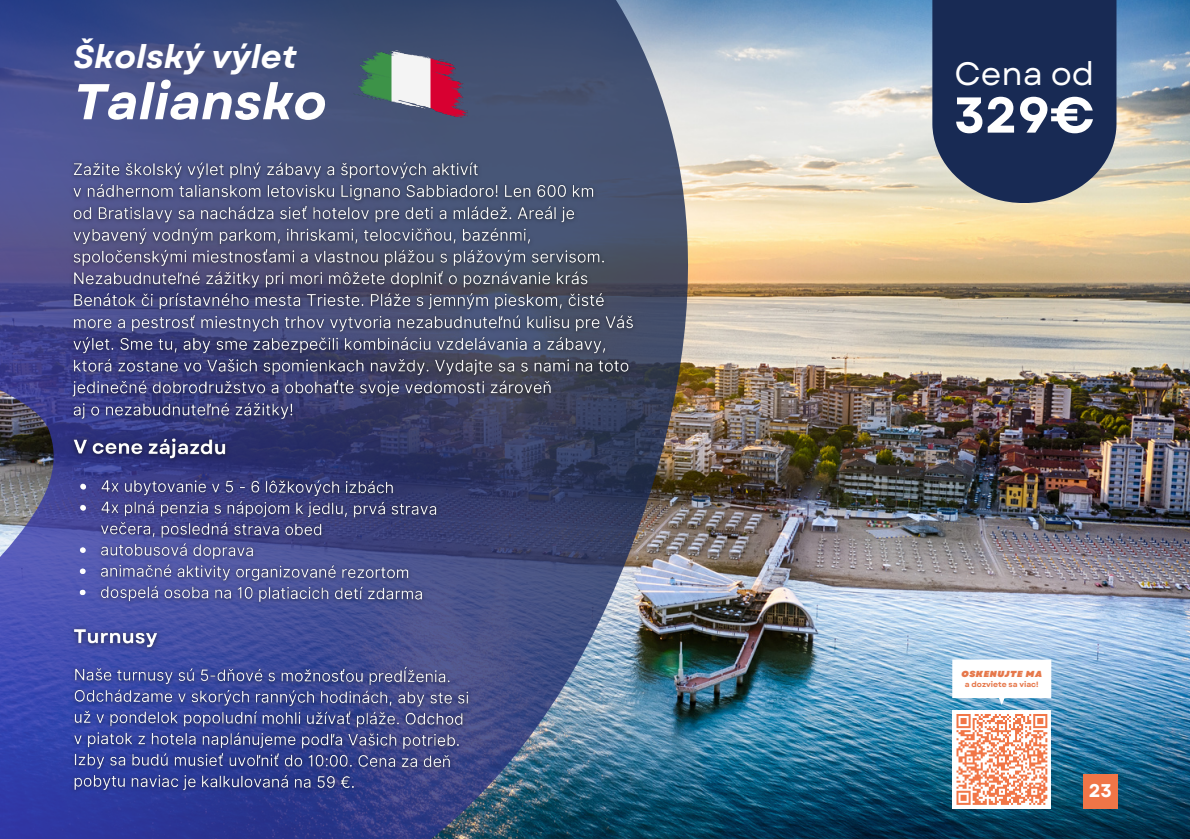
<style>
.page{position:relative;width:1190px;height:839px;background:#fff}
.page>*{position:absolute;margin:0;border:0;box-sizing:border-box;transform-origin:0 0}
.t1{font:italic 700 50.2px "Garet";color:#fff}
.t2{font:700 50.2px "Garet";color:#fff}
.t3{font:italic 700 32.4px "Garet";color:#fff}
.t4{font:32.4px "Garet";color:#fff}
.t5{font:700 18.4px "Garet";color:#fff}
.t6{font:italic 900 8.8px "Garet";letter-spacing:.075em;color:#e6784b}
.t7{font:700 7.6px "Garet";color:#e6784b}
</style>
<div class="page">
<img style="left:799px;top:0;width:391px;height:838px">
<div style="left:1083px;top:774px;width:34px;height:34px;background:#f07547"></div>
<img style="left:0;top:0;width:799px;height:838px">
<svg style="left:932px;top:0;width:184px;height:203px;background:#29395d"></svg>
<div style="left:952px;top:710px;width:99px;height:98px;background:#fff"></div>
<svg style="left:956px;top:714px;width:92px;height:91px"></svg>
<svg style="left:952px;top:659px;width:99px;height:46px"></svg>
<img style="left:353px;top:50px;width:116px;height:68px">
<img style="left:64px;top:154px;width:578px;height:274px">
<img style="left:64px;top:429px;width:171px;height:39px">
<img style="left:71px;top:470px;width:375px;height:142px">
<img style="left:65px;top:620px;width:102px;height:36px">
<img style="left:65px;top:656px;width:413px;height:145px">
<p class="t3" style="left:74px;top:34px;width:225px">Školský výlet</p>
<p class="t1" style="left:74px;top:65px;width:255px">Taliansko</p>
<p class="t4" style="left:954px;top:50px;width:141px">Cena od</p>
<p class="t2" style="left:954px;top:79px;width:143px">329€</p>
<p class="t6" style="left:961px;top:667px;width:82px">OSKENUJTE MA</p>
<p class="t7" style="left:965px;top:678px;width:75px">a dozviete sa viac!</p>
<p class="t5" style="left:1089px;top:777px;width:25px">23</p>
</div>
